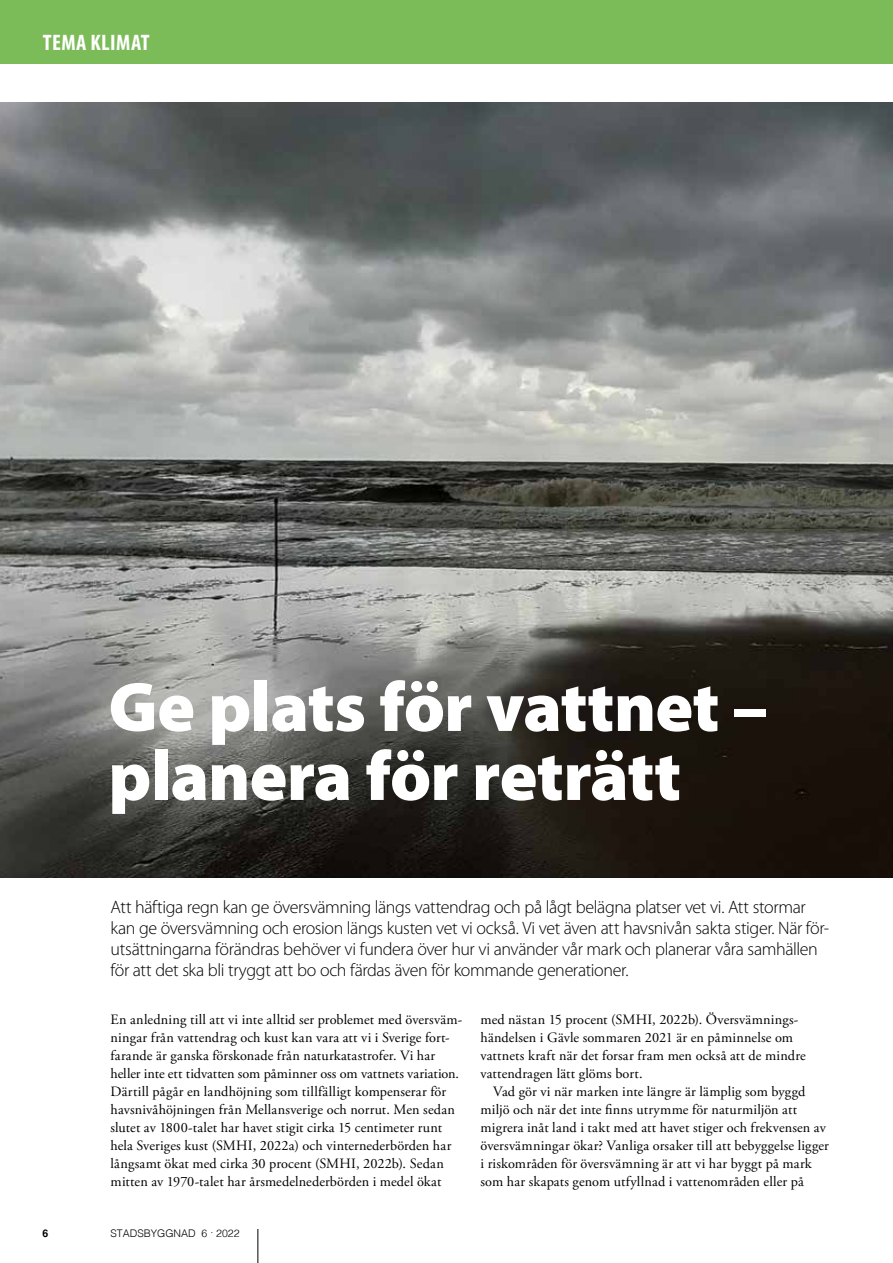
<style>
.page{position:relative;width:893px;height:1263px;background:#fff}
.page>*{position:absolute;margin:0;border:0;box-sizing:border-box;transform-origin:0 0}
.t1{font:900 70.5px/69px "Myriad Pro";letter-spacing:-.01em;color:#fff}
.t2{font:700 condensed 22.5px "Myriad Pro";letter-spacing:.02em;color:#fff}
.t3{font:300 18px/21px "Myriad Pro";letter-spacing:-.025em;color:#000}
.t4{font:14.25px/18px "Adobe Garamond Pro";letter-spacing:.01em;color:#000}
.t5{font:300 10.5px "Helvetica";color:#000}
.t6{font:700 10.5px "Helvetica";color:#000}
</style>
<div class="page">
<div style="left:0;top:0;width:893px;height:64px;background:#7bbb58"></div>
<hr style="left:258px;top:1229px;width:1px;height:34px;background:#000">
<img style="left:0;top:102px;width:893px;height:775px">
<h2 class="t2" style="left:43px;top:30px;width:108px">TEMA KLIMAT</h2>
<p class="t1" style="left:108px;top:673px;width:661px">Ge plats för vattnet – planera för reträtt</p>
<h4 class="t3" style="left:111px;top:897px;width:720px">Att häftiga regn kan ge översvämning längs vattendrag och på lågt belägna platser vet vi. Att stormar kan ge översvämning och erosion längs kusten vet vi också. Vi vet även att havsnivån sakta stiger. När för&shy;utsättningarna förändras behöver vi fundera över hur vi använder vår mark och planerar våra samhällen för att det ska bli tryggt att bo och färdas även för kommande generationer.</h4>
<p class="t4" style="left:111px;top:1011px;width:353px">En anledning till att vi inte alltid ser problemet med översväm&shy;ningar från vattendrag och kust kan vara att vi i Sverige fort&shy;farande är ganska förskonade från naturkatastrofer. Vi har heller inte ett tidvatten som påminner oss om vattnets variation.<br>Därtill pågår en landhöjning som tillfälligt kompenserar för havsnivåhöjningen från Mellansverige och norrut. Men sedan slutet av 1800-talet har havet stigit cirka 15 centimeter runt hela Sveriges kust (SMHI, 2022a) och vinternederbörden har långsamt ökat med cirka 30 procent (SMHI, 2022b). Sedan mitten av 1970-talet har årsmedelnederbörden i medel ökat</p>
<p class="t4" style="left:480px;top:1011px;width:327px">med nästan 15 procent (SMHI, 2022b). Översvämnings&shy;händelsen i Gävle sommaren 2021 är en påminnelse om vattnets kraft när det forsar fram men också att de mindre vattendragen lätt glöms bort.</p>
<p class="t4" style="left:480px;top:1083px;width:350px;text-indent:13px">Vad gör vi när marken inte längre är lämplig som byggd miljö och när det inte fnns utrymme för naturmiljön att migrera inåt land i takt med att havet stiger och frekvensen av översvämningar ökar? Vanliga orsaker till att bebyggelse ligger i riskområden för översvämning är att vi har byggt på mark som har skapats genom utfyllnad i vattenområden eller på</p>
<p class="t6" style="left:43px;top:1227px;width:7px">6</p>
<p class="t5" style="left:111px;top:1224px;width:130px">STADSBYGGNAD 6 · 2022</p>
</div>
